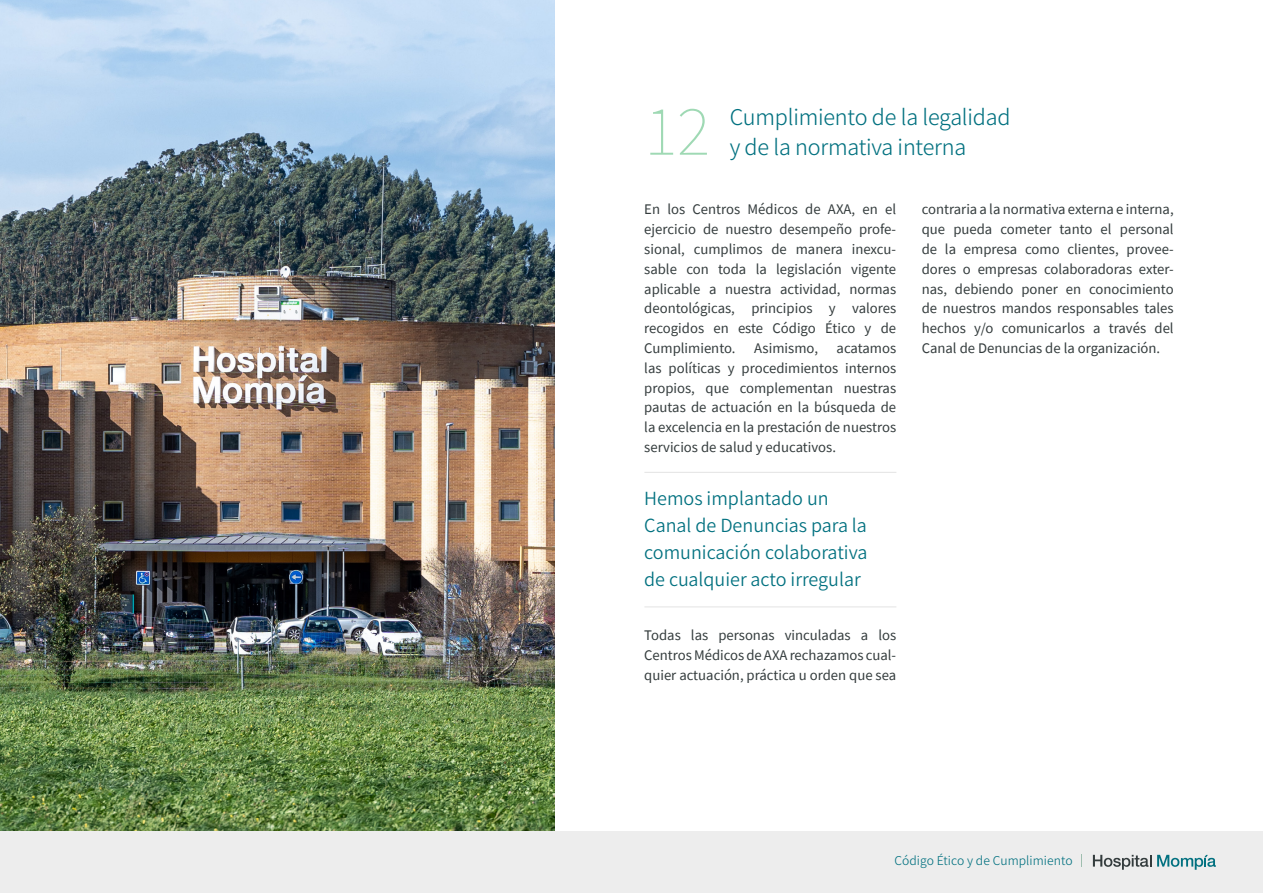
<style>
.page{position:relative;width:1263px;height:893px;background:#fff}
.page>*{position:absolute;margin:0;border:0;box-sizing:border-box;transform-origin:0 0}
.t1{font:70.5px "Source Sans Variable";color:#9fd9b4}
.t2{font:24px/29.7px "Source Sans Variable";letter-spacing:-.01em;color:#027180}
.t3{font:20.1px/27px "Source Sans Variable";color:#027180}
.t4{font:14.7px/19.8px "Source Sans Pro";color:#343c3d;text-align:justify}
.t5{font:13.5px "Source Sans Variable";letter-spacing:.005em;color:#027180}
</style>
<div class="page">
<hr style="left:644px;top:472px;width:252px;height:1px;background:#e3e3e3">
<hr style="left:644px;top:606px;width:252px;height:1px;background:#e3e3e3">
<img style="left:0;top:0;width:554px;height:832px">
<div style="left:0;top:832px;width:1263px;height:61px;background:#ededed"></div>
<svg style="left:1093px;top:855px;width:58px;height:15px"></svg>
<svg style="left:1157px;top:855px;width:59px;height:15px"></svg>
<svg style="left:1081px;top:854px;width:1px;height:13px"></svg>
<h1 class="t1" style="left:644px;top:89px;width:67px">12</h1>
<h2 class="t2" style="left:730px;top:103px;width:282px">Cumplimiento de la legalidad y de la normativa interna</h2>
<p class="t4" style="left:644px;top:199px;width:253px">En los Centros Médicos de AXA, en el ejercicio de nuestro desempeño profe&shy;sional, cumplimos de manera inexcu&shy;sable con toda la legislación vigente aplicable a nuestra actividad, normas deontológicas, principios y valores recogidos en este Código Ético y de Cumplimiento.</p>
<p class="t4" style="left:754px;top:338px;width:65px">Asimismo,</p>
<p class="t4" style="left:644px;top:338px;width:253px;text-indent:192px">acatamos las políticas y procedimientos internos propios, que complementan nuestras pautas de actuación en la búsqueda de la excelencia en la prestación de nuestros servicios de salud y educativos.</p>
<h3 class="t3" style="left:644px;top:485px;width:225px">Hemos implantado un<br>Canal de Denuncias para la comunicación colaborativa de cualquier acto irregular</h3>
<p class="t4" style="left:644px;top:625px;width:253px">Todas las personas vinculadas a los Centros Médicos de AXA rechazamos cual&shy;quier actuación, práctica u orden que sea</p>
<p class="t4" style="left:922px;top:199px;width:253px">contraria a la normativa externa e interna, que pueda cometer tanto el personal de la empresa como clientes, provee&shy;dores o empresas colaboradoras exter&shy;nas, debiendo poner en conocimiento de nuestros mandos responsables tales hechos y/o comunicarlos a través del Canal de Denuncias de la organización.</p>
<p class="t5" style="left:894px;top:853px;width:180px">Código Ético y de Cumplimiento</p>
</div>
